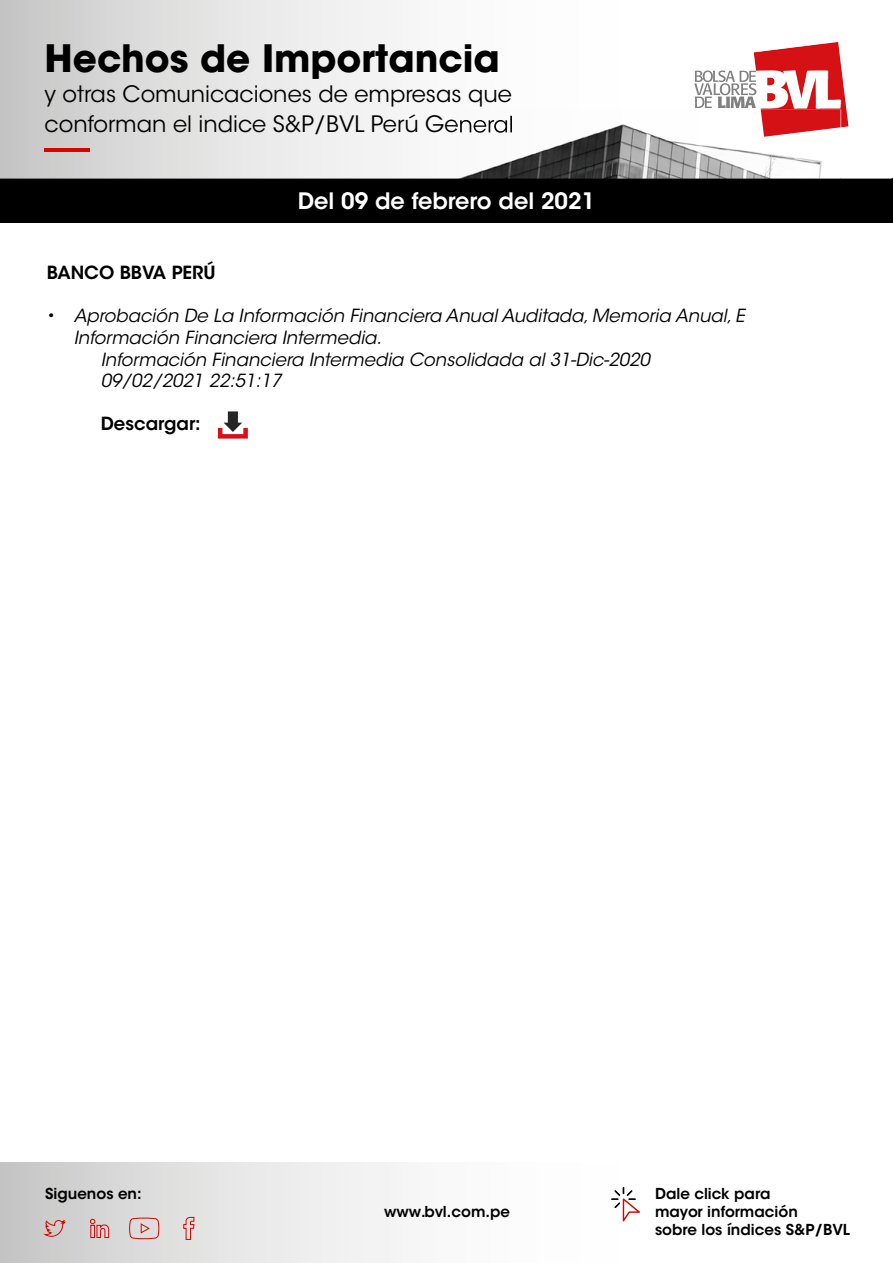
<style>
.page{position:relative;width:893px;height:1263px;background:#fff}
.page>*{position:absolute;margin:0;border:0;box-sizing:border-box;transform-origin:0 0}
.t1{font:700 37.5px "ITC Avant Garde Std";color:#000}
.t2{font:22.5px/30px "ITC Avant Garde Std";color:#000}
.t3{font:600 22.5px "ITC Avant Garde Std";color:#fff}
.t4{font:italic 18px "ITC Avant Garde Std";color:#000}
.t5{font:600 18px "ITC Avant Garde Std";color:#000}
.t6{font:600 15px/18px "ITC Avant Garde Std";color:#000}
.s1{font-style:normal}
</style>
<div class="page">
<div style="left:0;top:179px;width:893px;height:44px;background:#000"></div>
<svg style="left:0;top:0;width:892px;height:179px"></svg>
<img style="left:754px;top:42px;width:94px;height:85px">
<svg style="left:694px;top:71px;width:62px;height:37px"></svg>
<img style="left:456px;top:109px;width:384px;height:70px">
<img style="left:456px;top:115px;width:56px;height:20px">
<img style="left:456px;top:116px;width:56px;height:17px">
<img style="left:761px;top:109px;width:79px;height:28px">
<hr style="left:45px;top:148px;width:45px;height:3px;background:#d90300">
<svg style="left:1px;top:1162px;width:623px;height:101px"></svg>
<svg style="left:44px;top:1216px;width:151px;height:24px;background:#d7c1c0"></svg>
<svg style="left:611px;top:1187px;width:29px;height:34px"></svg>
<svg style="left:218px;top:411px;width:30px;height:28px"></svg>
<h1 class="t1" style="left:45px;top:34px;width:457px">Hechos de Importancia</h1>
<p class="t2" style="left:45px;top:80px;width:470px">y otras Comunicaciones de empresas que conforman el indice S&amp;P/BVL Perú General</p>
<p class="t3" style="left:298px;top:187px;width:299px">Del 09 de febrero del 2021</p>
<p class="t5" style="left:47px;top:261px;width:170px">BANCO BBVA PERÚ</p>
<p class="t4" style="left:47px;top:305px;width:699px"><span class="s1">•</span> Aprobación De La Información Financiera Anual Auditada, Memoria Anual, E</p>
<p class="t4" style="left:74px;top:326px;width:309px">Información Financiera Intermedia.</p>
<p class="t4" style="left:101px;top:348px;width:551px">Información Financiera Intermedia Consolidada al 31-Dic-2020</p>
<p class="t4" style="left:101px;top:370px;width:182px">09/02/2021 22:51:17</p>
<p class="t5" style="left:101px;top:412px;width:102px">Descargar:</p>
<p class="t6" style="left:45px;top:1185px;width:98px">Siguenos en:</p>
<p class="t6" style="left:655px;top:1185px;width:196px">Dale click para<br>mayor información<br>sobre los índices S&amp;P/BVL</p>
<p class="t6" style="left:384px;top:1203px;width:127px">www.bvl.com.pe</p>
</div>
